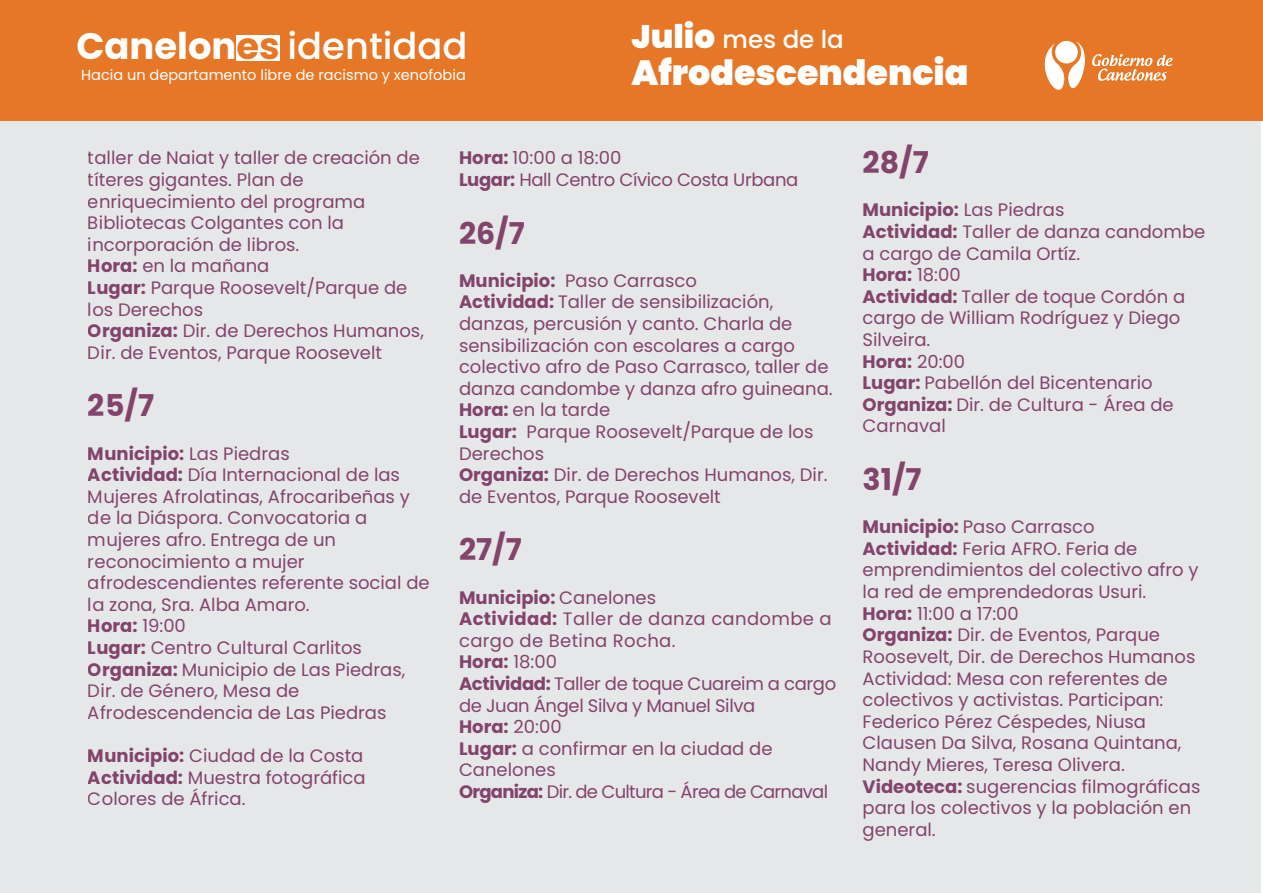
<style>
.page{position:relative;width:1263px;height:893px;background:#fff}
.page>*{position:absolute;margin:0;border:0;box-sizing:border-box;transform-origin:0 0}
.t1{font:500 36.9px "Poppins";color:#fff}
.t2{font:900 34.95px "Poppins";color:#fff}
.t3{font:700 30px "Poppins";color:#83446c}
.t4{font:500 24.6px "Poppins";color:#fff}
.t5{font:18px/21.6px "Poppins";color:#83446c}
.t6{font:18px/21.6px "Poppins";letter-spacing:-.02em;color:#83446c}
.t7{font:14.55px "Poppins";color:#fff}
.s1{font-weight:700}
.s2{font-weight:700;color:#e67726}
.s3{font-weight:900;font-size:32.55px}
</style>
<div class="page">
<div style="left:0;top:120px;width:1261px;height:773px;background:#e6e7e9"></div>
<div style="left:0;top:0;width:1263px;height:120px;background:#e67726"></div>
<div style="left:236px;top:35px;width:44px;height:26px;background:#fff"></div>
<svg style="left:1044px;top:41px;width:128px;height:49px"></svg>
<div style="left:1055px;top:41px;width:23px;height:22px;background:#fff;border-radius:50%"></div>
<h1 class="t1" style="left:76px;top:25px;width:393px"><span class="s1">Canelon</span><span class="s2">es</span> identidad</h1>
<p class="t7" style="left:81px;top:66px;width:386px">Hacia un departamento libre de racismo y xenofobia</p>
<h3 class="t4" style="left:631px;top:25px;width:214px"><span class="s3">Julio</span> mes de la</h3>
<h2 class="t2" style="left:631px;top:53px;width:339px">Afrodescendencia</h2>
<p class="t5" style="left:88px;top:147px;width:337px">taller de Naiat y taller de creación de títeres gigantes. Plan de enriquecimiento del programa<br>Bibliotecas Colgantes con la incorporación de libros.<br><span class="s1">Hora:</span> en la mañana<br><span class="s1">Lugar:</span> Parque Roosevelt/Parque de los Derechos<br><span class="s1">Organiza:</span> Dir. de Derechos Humanos,<br>Dir. de Eventos, Parque Roosevelt</p>
<h3 class="t3" style="left:88px;top:388px;width:68px">25/7</h3>
<p class="t5" style="left:88px;top:443px;width:343px"><span class="s1">Municipio:</span> Las Piedras<br><span class="s1">Actividad:</span> Día Internacional de las<br>Mujeres Afrolatinas, Afrocaribeñas y de la Diáspora. Convocatoria a mujeres afro. Entrega de un reconocimiento a mujer afrodescendientes referente social de la zona, Sra. Alba Amaro.<br><span class="s1">Hora:</span> 19:00<br><span class="s1">Lugar:</span> Centro Cultural Carlitos<br><span class="s1">Organiza:</span> Municipio de Las Piedras,<br>Dir. de Género, Mesa de<br>Afrodescendencia de Las Piedras</p>
<p class="t5" style="left:88px;top:745px;width:279px"><span class="s1">Municipio:</span> Ciudad de la Costa<br><span class="s1">Actividad:</span> Muestra fotográfica<br>Colores de África.</p>
<p class="t6" style="left:459px;top:147px;width:341px"><span class="s1">Hora:</span> 10:00 a 18:00<br><span class="s1">Lugar:</span> Hall Centro Cívico Costa Urbana</p>
<h3 class="t3" style="left:459px;top:216px;width:67px">26/7</h3>
<p class="t5" style="left:459px;top:270px;width:375px"><span class="s1">Municipio:</span> Paso Carrasco<br><span class="s1">Actividad:</span> Taller de sensibilización, danzas, percusión y canto. Charla de sensibilización con escolares a cargo colectivo afro de Paso Carrasco, taller de danza candombe y danza afro guineana.<br><span class="s1">Hora:</span> en la tarde<br><span class="s1">Lugar:</span> Parque Roosevelt/Parque de los<br>Derechos<br><span class="s1">Organiza:</span> Dir. de Derechos Humanos, Dir. de Eventos, Parque Roosevelt</p>
<h3 class="t3" style="left:459px;top:532px;width:64px">27/7</h3>
<p class="t6" style="left:459px;top:587px;width:379px"><span class="s1">Municipio:</span> Canelones<br><span class="s1">Actividad:</span> Taller de danza candombe a cargo de Betina Rocha.<br><span class="s1">Hora:</span> 18:00<br><span class="s1">Actividad:</span> Taller de toque Cuareim a cargo de Juan Ángel Silva y Manuel Silva<br><span class="s1">Hora:</span> 20:00<br><span class="s1">Lugar:</span> a confirmar en la ciudad de<br>Canelones<br><span class="s1">Organiza:</span> Dir. de Cultura - Área de Carnaval</p>
<h3 class="t3" style="left:863px;top:145px;width:68px">28/7</h3>
<p class="t5" style="left:863px;top:199px;width:344px"><span class="s1">Municipio:</span> Las Piedras<br><span class="s1">Actividad:</span> Taller de danza candombe a cargo de Camila Ortíz.<br><span class="s1">Hora:</span> 18:00<br><span class="s1">Actividad:</span> Taller de toque Cordón a cargo de William Rodríguez y Diego<br>Silveira.<br><span class="s1">Hora:</span> 20:00<br><span class="s1">Lugar:</span> Pabellón del Bicentenario<br><span class="s1">Organiza:</span> Dir. de Cultura - Área de<br>Carnaval</p>
<h3 class="t3" style="left:863px;top:462px;width:61px">31/7</h3>
<p class="t5" style="left:863px;top:516px;width:339px"><span class="s1">Municipio:</span> Paso Carrasco<br><span class="s1">Actividad:</span> Feria AFRO. Feria de emprendimientos del colectivo afro y la red de emprendedoras Usuri.<br><span class="s1">Hora:</span> 11:00 a 17:00<br><span class="s1">Organiza:</span> Dir. de Eventos, Parque<br>Roosevelt, Dir. de Derechos Humanos<br>Actividad: Mesa con referentes de colectivos y activistas. Participan:<br>Federico Pérez Céspedes, Niusa<br>Clausen Da Silva, Rosana Quintana,<br>Nandy Mieres, Teresa Olivera.<br><span class="s1">Videoteca:</span> sugerencias filmográficas para los colectivos y la población en general.</p>
</div>
